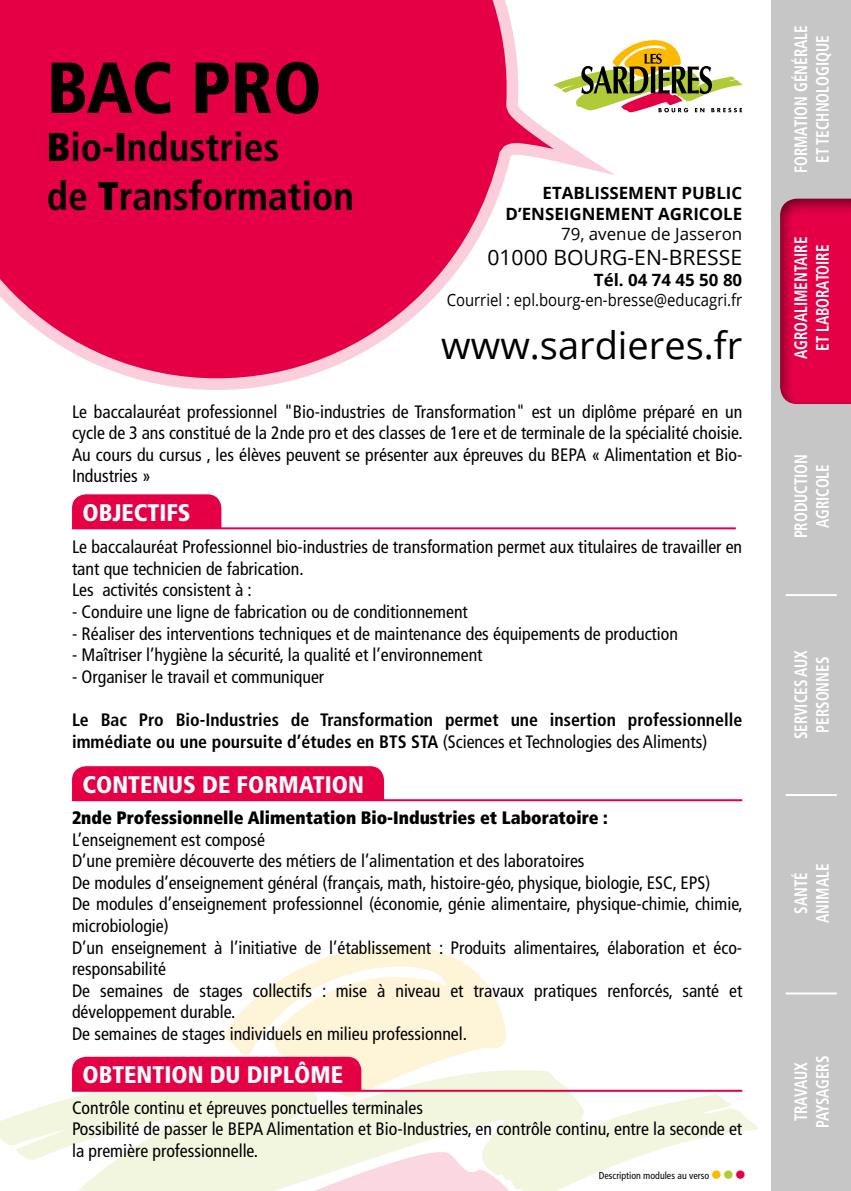
<style>
.page{position:relative;width:851px;height:1191px;background:#fff}
.page>*{position:absolute;margin:0;border:0;box-sizing:border-box;transform-origin:0 0}
.t1{font:900 condensed 72px "Frutiger LT Std";letter-spacing:-.01em;color:#000}
.t2{font:700 condensed 40px/48.8px "Frutiger LT Std";color:#000}
.t3{font:38px "Open Sans";color:#000}
.t4{font:900 condensed 24px "Frutiger LT Std";color:#fff}
.t5{font:condensed 24px "Frutiger LT Std";color:#fbba00}
.t6{font:21.2px "Open Sans";color:#000}
.t7{font:condensed 18px/21.6px "Frutiger LT Std";color:#000}
.t8{font:700 condensed 18px/21.6px "Frutiger LT Std";color:#000}
.t9{font:700 condensed 18px/21.6px "Frutiger LT Std";color:#fff;text-align:center;scale:.84 1}
.t10{font:900 condensed 18px "Frutiger LT Std";color:#000}
.t11{font:700 17px/20.2px "Open Sans";color:#000;text-align:right}
.t12{font:17px "Open Sans";color:#000;scale:.88 1}
.t13{font:17px "Open Sans";color:#000}
.t14{font:condensed 10px "Frutiger LT Std";color:#000}
.s1{font-weight:900}
.s2{font-weight:400}
.s3{color:#afcb37}
.s4{color:#e50046}
</style>
<div class="page">
<svg style="left:225px;top:945px;width:281px;height:116px;fill:#fef4d7"></svg>
<svg style="left:0;top:1061px;width:758px;height:130px;fill:#f2f6df"></svg>
<svg style="left:261px;top:1143px;width:253px;height:48px"></svg>
<svg style="left:0;top:0;width:632px;height:390px"></svg>
<div style="left:72px;top:494px;width:149px;height:33px;background:#e50046"></div>
<hr style="left:72px;top:527px;width:663px;height:2px;background:#e50046">
<div style="left:72px;top:766px;width:312px;height:33px;background:#e50046"></div>
<hr style="left:72px;top:799px;width:670px;height:2px;background:#e50046">
<svg style="left:553px;top:40px;width:189px;height:72px"></svg>
<div style="left:72px;top:1056px;width:289px;height:33px;background:#e50046"></div>
<hr style="left:72px;top:1089px;width:670px;height:2px;background:#e50046">
<div style="left:771px;top:0;width:79px;height:1191px;background:#c6c6c6"></div>
<div style="left:765px;top:189px;width:85px;height:218px;background:#000;opacity:.55"></div>
<hr style="left:785px;top:594px;width:51px;height:2px;background:#fff">
<hr style="left:785px;top:794px;width:51px;height:2px;background:#fff">
<hr style="left:785px;top:992px;width:51px;height:2px;background:#fff">
<h1 class="t1" style="left:47px;top:45px;width:276px">BAC PRO</h1>
<h2 class="t2" style="left:47px;top:123px;width:308px"><span class="s1">B</span>io-<span class="s1">I</span>ndustries<br>de <span class="s1">T</span>ransformation</h2>
<p class="t11" style="left:505px;top:183px;width:238px">ETABLISSEMENT PUBLIC<br>D’ENSEIGNEMENT AGRICOLE</p>
<p class="t13" style="left:561px;top:222px;width:183px">79, avenue de Jasseron</p>
<p class="t6" style="left:487px;top:243px;width:256px">01000 BOURG-EN-BRESSE</p>
<p class="t11" style="left:594px;top:269px;width:150px">Tél. 04 74 45 50 80</p>
<p class="t12" style="left:446px;top:288px;width:337px">Courriel : epl.bourg-en-bresse@educagri.fr</p>
<h3 class="t3" style="left:441px;top:319px;width:302px">www.sardieres.fr</h3>
<p class="t7" style="left:72px;top:401px;width:672px;text-align:justify">Le baccalauréat professionnel "Bio-industries de Transformation" est un diplôme préparé en un cycle de 3 ans constitué de la 2nde pro et des classes de 1ere et de terminale de la spécialité choisie.<br>Au cours du cursus , les élèves peuvent se présenter aux épreuves du BEPA « Alimentation et Bio-Industries »</p>
<h3 class="t4" style="left:82px;top:498px;width:110px">OBJECTIFS</h3>
<p class="t7" style="left:72px;top:536px;width:671px">Le baccalauréat Professionnel bio-industries de transformation permet aux titulaires de travailler en tant que technicien de fabrication.<br>Les activités consistent à :</p>
<p class="t7" style="left:72px;top:601px;width:397px">- Conduire une ligne de fabrication ou de conditionnement</p>
<p class="t7" style="left:72px;top:622px;width:607px">- Réaliser des interventions techniques et de maintenance des équipements de production</p>
<p class="t7" style="left:72px;top:644px;width:412px">- Maîtriser l’hygiène la sécurité, la qualité et l’environnement</p>
<p class="t7" style="left:72px;top:666px;width:254px">- Organiser le travail et communiquer</p>
<p class="t8" style="left:72px;top:709px;width:671px">Le Bac Pro Bio-Industries de Transformation permet une insertion professionnelle immédiate ou une poursuite d’études en BTS STA <span class="s2">(Sciences et Technologies des Aliments)</span></p>
<h3 class="t4" style="left:82px;top:769px;width:283px">CONTENUS DE FORMATION</h3>
<p class="t10" style="left:72px;top:806px;width:537px">2nde Professionnelle Alimentation Bio-Industries et Laboratoire :</p>
<p class="t7" style="left:72px;top:828px;width:672px">L’enseignement est composé<br>D’une première découverte des métiers de l’alimentation et des laboratoires<br>De modules d’enseignement général (français, math, histoire-géo, physique, biologie, ESC, EPS)<br>De modules d’enseignement professionnel (économie, génie alimentaire, physique-chimie, chimie, microbiologie)<br>D’un enseignement à l’initiative de l’établissement : Produits alimentaires, élaboration et éco&shy;responsabilité<br>De semaines de stages collectifs : mise à niveau et travaux pratiques renforcés, santé et développement durable.<br>De semaines de stages individuels en milieu professionnel.</p>
<h3 class="t4" style="left:82px;top:1060px;width:262px">OBTENTION DU DIPLÔME</h3>
<p class="t7" style="left:72px;top:1096px;width:671px">Contrôle continu et épreuves ponctuelles terminales<br>Possibilité de passer le BEPA Alimentation et Bio-Industries, en contrôle continu, entre la seconde et la première professionnelle.</p>
<p class="t14" style="left:598px;top:1169px;width:112px">Description modules au verso</p>
<h3 class="t5" style="left:710px;top:1161px;width:37px">•<span class="s3">•</span><span class="s4">•</span></h3>
<p class="t9" style="left:790px;top:173px;width:177px;rotate:-90deg">FORMATION GÉNÉRALE<br>ET TECHNOLOGIQUE</p>
<p class="t9" style="left:790px;top:359px;width:147px;rotate:-90deg">AGROALIMENTAIRE<br>ET LABORATOIRE</p>
<p class="t9" style="left:790px;top:538px;width:102px;rotate:-90deg">PRODUCTION<br>AGRICOLE</p>
<p class="t9" style="left:790px;top:739px;width:108px;rotate:-90deg">SERVICES AUX<br>PERSONNES</p>
<p class="t9" style="left:790px;top:922px;width:72px;rotate:-90deg">SANTÉ<br>ANIMALE</p>
<p class="t9" style="left:790px;top:1128px;width:88px;rotate:-90deg">TRAVAUX<br>PAYSAGERS</p>
</div>
